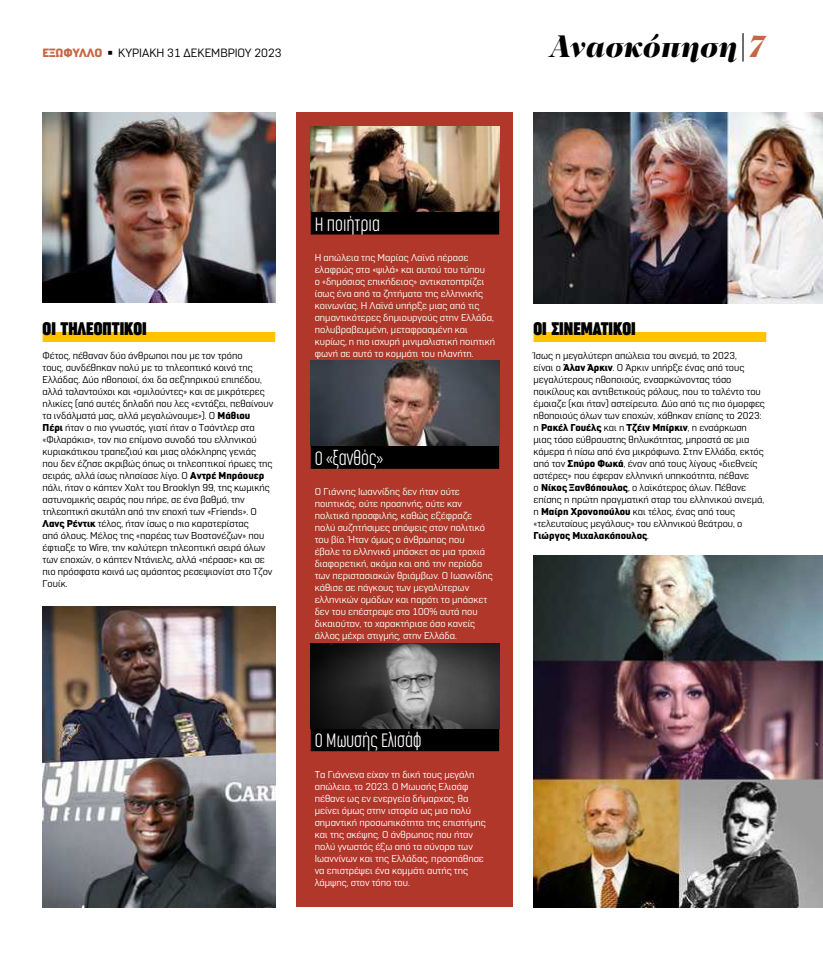
<style>
.page{position:relative;width:823px;height:964px;background:#fff}
.page>*{position:absolute;margin:0;border:0;box-sizing:border-box;transform-origin:0 0}
.t1{font:italic 900 32px "PF Regal Display Pro";color:#000}
.t2{font:200 18px "Cocogoose Compressed";color:#fff}
.t3{font:700 17px "Cocogoose Compressed";color:#000}
.t4{font:12px "Normative Pro";color:#000}
.t5{font:10px/12px "Normative Pro";color:#000}
.t6{font:10px/12px "Normative Pro";color:#fff}
.s1{font-weight:900;color:#c46743}
.s2{color:#c46743}
.s3{font-weight:900}
</style>
<div class="page">
<div style="left:296px;top:112px;width:217px;height:795px;background:#b03729"></div>
<svg style="left:310px;top:212px;width:189px;height:539px"></svg>
<img style="left:310px;top:127px;width:189px;height:85px">
<img style="left:310px;top:361px;width:189px;height:85px">
<img style="left:310px;top:643px;width:189px;height:85px">
<div style="left:43px;top:332px;width:232px;height:10px;background:#ffc300"></div>
<div style="left:533px;top:332px;width:232px;height:10px;background:#ffc300"></div>
<img style="left:533px;top:112px;width:289px;height:191px">
<img style="left:533px;top:555px;width:289px;height:352px">
<img style="left:43px;top:113px;width:232px;height:190px">
<img style="left:43px;top:607px;width:232px;height:300px">
<p class="t4" style="left:43px;top:46px;width:240px"><span class="s1">ΕΞΩΦΥΛΛΟ</span> ◾ ΚΥΡΙΑΚΗ 31 ΔΕΚΕΜΒΡΙΟΥ 2023</p>
<h1 class="t1" style="left:549px;top:26px;width:217px">Ανασκόπηση|<span class="s2">7</span></h1>
<h3 class="t3" style="left:43px;top:317px;width:105px">ΟΙ ΤΗΛΕΟΠΤΙΚΟΊ</h3>
<p class="t5" style="left:43px;top:349px;width:232px">Φέτος, πέθαναν δύο άνθρωποι που με τον τρόπο<br>τους, συνδέθηκαν πολύ με το τηλεοπτικό κοινό της Ελλάδας. Δύο ηθοποιοί, όχι δα σεξπηρικού επιπέδου, αλλά ταλαντούχοι και «ομιλούντες» και σε μικρότερες ηλικίες (από αυτές δηλαδή που λες «εντάξει, πεθαίνουν τα ινδάλματά μας, αλλά μεγαλώνουμε»). Ο <span class="s3">Μάθιου<br>Πέρι</span> ήταν ο πιο γνωστός, γιατί ήταν ο Τσάντλερ στα «Φιλαράκια», τον πιο επίμονο συνοδό του ελληνικού κυριακάτικου τραπεζιού και μιας ολόκληρης γενιάς που δεν έζησε ακριβώς όπως οι τηλεοπτικοί ήρωες της σειράς, αλλά ίσως πλησίασε λίγο. Ο <span class="s3">Αντρέ Μπράουερ </span>πάλι, ήταν ο κάπτεν Χολτ του Brooklyn 99, της κωμικής αστυνομικής σειράς που πήρε, σε ένα βαθμό, την τηλεοπτική σκυτάλη από την εποχή των «Friends». Ο <span class="s3">Λανς Ρέντικ</span> τέλος, ήταν ίσως ο πιο καρατερίστας<br>από όλους. Μέλος της «παρέας των Βοστονέζων» που έφτιαξε το Wire, την καλύτερη τηλεοπτική σειρά όλων των εποχών, ο κάπτεν Ντάνιελς, αλλά «πέρασε» και σε πιο πρόσφατα κοινά ως αμάσητος ρεσεψιονίστ στο Τζον Γουίκ.</p>
<h2 class="t2" style="left:314px;top:212px;width:67px">Η ποιήτρια</h2>
<p class="t6" style="left:314px;top:251px;width:182px">Η απώλεια της Μαρίας Λαϊνά πέρασε ελαφρώς στα «ψιλά» και αυτού του τύπου<br>ο «δημόσιος επικήδειος» αντικατοπτρίζει ίσως ένα από τα ζητήματα της ελληνικής κοινωνίας. Η Λαϊνά υπήρξε μιας από τις σημαντικότερες δημιουργούς στην Ελλάδα, πολυβραβευμένη, μεταφρασμένη και κυρίως, η πιο ισχυρή μινιμαλιστική ποιητική φωνή σε αυτό το κομμάτι του πλανήτη.</p>
<h2 class="t2" style="left:314px;top:446px;width:70px">Ο «ξανθός»</h2>
<p class="t6" style="left:314px;top:486px;width:179px">Ο Γιάννης Ιωαννίδης δεν ήταν ούτε ποιητικός, ούτε προσηνής, ούτε καν πολιτικά προσφιλής, καθώς εξέφραζε πολύ συζητήσιμες απόψεις στον πολιτικό του βίο. Ήταν όμως ο άνθρωπος που<br>έβαλε το ελληνικό μπάσκετ σε μια τροχιά διαφορετική, ακόμα και από την περίοδο των περιστασιακών θριάμβων. Ο Ιωαννίδης κάθισε σε πάγκους των μεγαλύτερων ελληνικών ομάδων και παρότι το μπάσκετ δεν του επέστρεψε στο 100% αυτά που δικαιούταν, το χαρακτήρισε όσο κανείς άλλος μέχρι στιγμής, στην Ελλάδα.</p>
<h2 class="t2" style="left:314px;top:729px;width:108px">Ο Μωυσής Ελισάφ</h2>
<p class="t6" style="left:314px;top:768px;width:172px">Τα Γιάννενα είχαν τη δική τους μεγάλη απώλεια, το 2023. Ο Μωυσής Ελισάφ πέθανε ως εν ενεργεία δήμαρχος, θα μείνει όμως στην ιστορία ως μια πολύ σημαντική προσωπικότητα της επιστήμης και της σκέψης. Ο άνθρωπος που ήταν πολύ γνωστός έξω από τα σύνορα των Ιωαννίνων και της Ελλάδας, προσπάθησε να επιστρέψει ένα κομμάτι αυτής της λάμψης, στον τόπο του.</p>
<h3 class="t3" style="left:533px;top:317px;width:102px">ΟΙ ΣΙΝΕΜΑΤΙΚΟΊ</h3>
<p class="t5" style="left:533px;top:349px;width:233px">Ίσως η μεγαλύτερη απώλεια του σινεμά, το 2023,<br>είναι ο <span class="s3">Άλαν Άρκιν</span>. Ο Άρκιν υπήρξε ένας από τους μεγαλύτερους ηθοποιούς, ενσαρκώνοντας τόσο ποικίλους και αντιθετικούς ρόλους, που το ταλέντο του έμοιαζε (και ήταν) αστείρευτο. Δύο από τις πιο όμορφες ηθοποιούς όλων των εποχών, χάθηκαν επίσης το 2023: η <span class="s3">Ρακέλ Γουέλς</span> και η <span class="s3">Τζέιν Μπίρκιν</span>, η ενσάρκωση μιας τόσο εύθραυστης θηλυκότητας, μπροστά σε μια κάμερα ή πίσω από ένα μικρόφωνο. Στην Ελλάδα, εκτός από τον <span class="s3">Σπύρο Φωκά</span>, έναν από τους λίγους «διεθνείς αστέρες» που έφεραν ελληνική υπηκοότητα, πέθανε<br>ο <span class="s3">Νίκος Ξανθόπουλος</span>, ο λαϊκότερος όλων. Πέθανε επίσης η πρώτη πραγματική σταρ του ελληνικού σινεμά, η <span class="s3">Μαίρη Χρονοπούλου</span> και τέλος, ένας από τους «τελευταίους μεγάλους» του ελληνικού θεάτρου, ο <span class="s3">Γιώργος Μιχαλακόπουλος</span>.</p>
</div>
